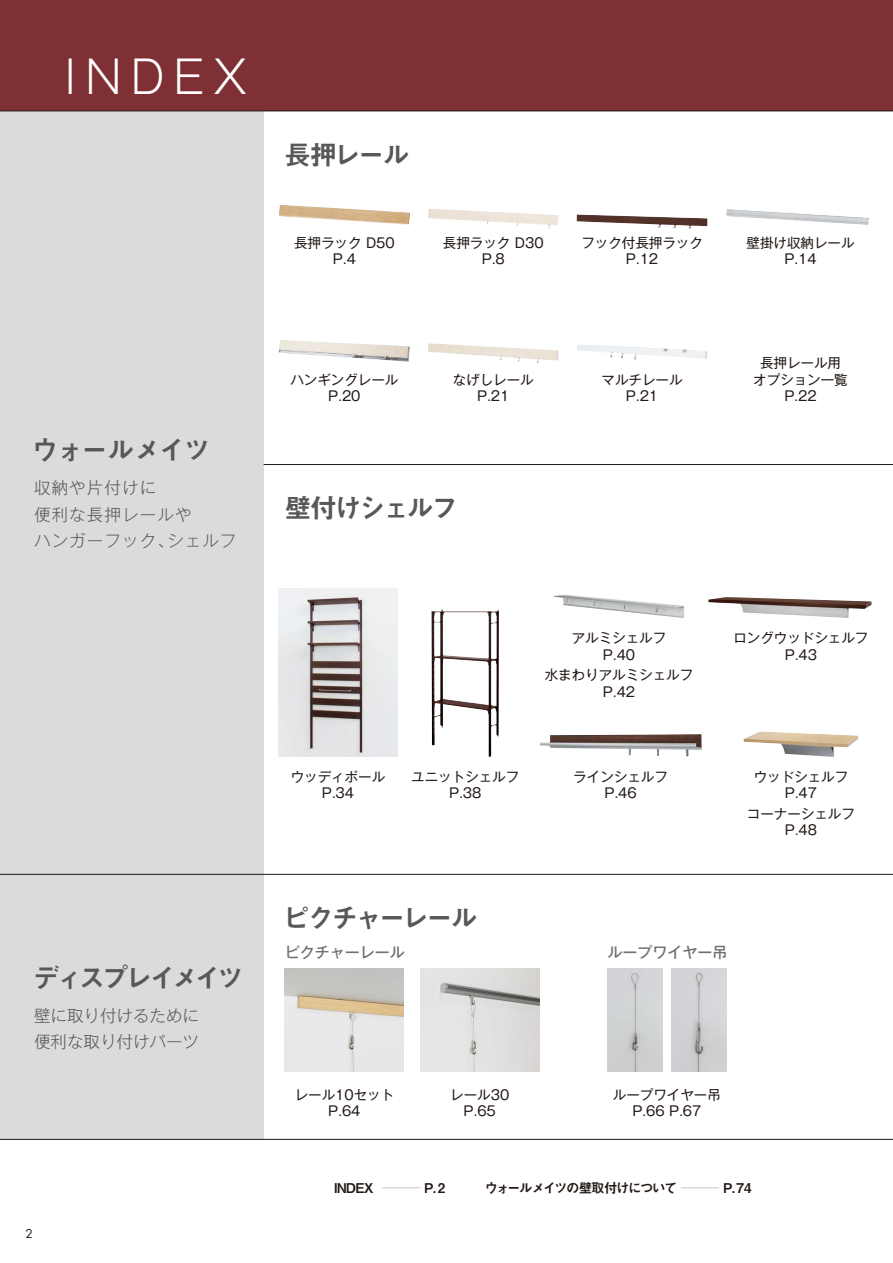
<style>
.page{position:relative;width:893px;height:1263px;background:#fff}
.page>*{position:absolute;margin:0;border:0;box-sizing:border-box;transform-origin:0 0}
.t1{font:45px "Gothic MB101 Pr 5 Light 90 pv RKSJ H";letter-spacing:.195em;color:#fff}
.t2{font:27px "Midashi Go Pr 5 MB31 90 pv RKSJ H";letter-spacing:-.1em;color:#595857}
.t3{font:27px "Midashi Go Pr 5 MB31 90 pv RKSJ H";letter-spacing:-.15em;color:#595857}
.t4{font:27px "Midashi Go Pr 5 MB31 90 pv RKSJ H";letter-spacing:-.08em;color:#595857}
.t5{font:16.5px/26.5px "Gothic MB101 Pro Light 90 pv RKSJ H";letter-spacing:.07em;color:#595857}
.t6{font:16.5px/26.5px "Gothic MB101 Pro Light 90 pv RKSJ H";color:#595857}
.t7{font:15px "Gothic MB101 Pro Medium 90 pv RKSJ H";color:#717171}
.t8{font:13.5px/16.5px "Gothic MB101 Pro Regular 90 pv RKSJ H";color:#231916;text-align:center}
.t9{font:13.5px "Midashi Go Pr 5 MB31 90 pv RKSJ H";letter-spacing:-.105em;color:#231916}
.t10{font:12px "Futura";color:#231916}
.s1{font-family:"Gothic MB101 Pro Light 90 pv RKSJ H";color:#9f9fa0}
.s2{color:#3e3a39}
</style>
<div class="page">
<div style="left:0;top:111px;width:264px;height:1029px;background:#dcdbdc"></div>
<div style="left:0;top:0;width:893px;height:111px;background:#7e3034"></div>
<hr style="left:0;top:111px;width:893px;height:1px;background:#231916">
<hr style="left:0;top:874px;width:893px;height:1px;background:#231916">
<hr style="left:264px;top:464px;width:629px;height:1px;background:#231916">
<img style="left:431px;top:608px;width:68px;height:149px">
<img style="left:278px;top:588px;width:120px;height:169px">
<img style="left:279px;top:205px;width:131px;height:20px">
<img style="left:428px;top:209px;width:131px;height:19px">
<img style="left:577px;top:214px;width:130px;height:15px">
<img style="left:279px;top:340px;width:131px;height:22px">
<img style="left:428px;top:343px;width:131px;height:20px">
<img style="left:577px;top:344px;width:130px;height:16px">
<hr style="left:0;top:1139px;width:893px;height:1px;background:#231916">
<img style="left:420px;top:969px;width:119px;height:102px">
<img style="left:285px;top:969px;width:119px;height:102px">
<img style="left:607px;top:969px;width:56px;height:102px">
<img style="left:671px;top:969px;width:55px;height:102px">
<img style="left:726px;top:209px;width:143px;height:16px">
<img style="left:539px;top:734px;width:162px;height:23px">
<img style="left:554px;top:595px;width:130px;height:23px">
<img style="left:744px;top:732px;width:114px;height:25px">
<img style="left:708px;top:597px;width:164px;height:21px">
<h1 class="t1" style="left:65px;top:60px;width:184px">INDEX</h1>
<h2 class="t4" style="left:32px;top:440px;width:180px">ウォールメイツ</h2>
<p class="t5" style="left:34px;top:477px;width:204px">収納や片付けに<br>便利な長押レールや<br>ハンガーフック、シェルフ</p>
<h2 class="t3" style="left:32px;top:968px;width:213px">ディスプレイメイツ</h2>
<p class="t6" style="left:34px;top:1004px;width:166px">壁に取り付けるために便利な取り付けパーツ</p>
<p class="t10" style="left:26px;top:1227px;width:9px">2</p>
<h2 class="t2" style="left:284px;top:145px;width:127px">長押レール</h2>
<p class="t8" style="left:294px;top:236px;width:102px">長押ラック D50<br>P.4</p>
<p class="t8" style="left:443px;top:236px;width:102px">長押ラック D30<br>P.8</p>
<p class="t8" style="left:581px;top:236px;width:123px">フック付長押ラック<br>P.12</p>
<p class="t8" style="left:290px;top:373px;width:110px">ハンギングレール<br>P.20</p>
<p class="t8" style="left:453px;top:373px;width:82px">なげしレール<br>P.21</p>
<p class="t8" style="left:602px;top:373px;width:82px">マルチレール<br>P.21</p>
<h2 class="t2" style="left:284px;top:497px;width:176px">壁付けシェルフ</h2>
<p class="t8" style="left:746px;top:236px;width:109px">壁掛け収納レール<br>P.14</p>
<p class="t8" style="left:753px;top:357px;width:96px">長押レール用オプション一覧<br>P.22</p>
<p class="t8" style="left:572px;top:632px;width:96px">アルミシェルフ<br>P.40</p>
<p class="t8" style="left:545px;top:669px;width:150px">水まわりアルミシェルフ<br>P.42</p>
<p class="t8" style="left:733px;top:632px;width:137px">ロングウッドシェルフ<br>P.43</p>
<p class="t8" style="left:291px;top:770px;width:96px">ウッディポール<br>P.34</p>
<p class="t8" style="left:411px;top:770px;width:109px">ユニットシェルフ<br>P.38</p>
<h2 class="t2" style="left:283px;top:908px;width:197px">ピクチャーレール</h2>
<p class="t7" style="left:285px;top:947px;width:121px">ピクチャーレール</p>
<p class="t8" style="left:573px;top:770px;width:96px">ラインシェルフ<br>P.46</p>
<p class="t8" style="left:754px;top:770px;width:96px">ウッドシェルフ<br>P.47</p>
<p class="t8" style="left:747px;top:807px;width:110px">コーナーシェルフ<br>P.48</p>
<p class="t7" style="left:607px;top:947px;width:121px">ループワイヤー吊</p>
<p class="t8" style="left:295px;top:1088px;width:101px">レール10セット<br>P.64</p>
<p class="t8" style="left:450px;top:1088px;width:60px">レール30<br>P.65</p>
<p class="t8" style="left:613px;top:1088px;width:109px">ループワイヤー吊<br>P.66 P.67</p>
<p class="t9" style="left:334px;top:1183px;width:419px">INDEX <span class="s1">─</span> P. 2<span class="s2">　　　</span>ウォールメイツの壁取付けについて <span class="s1">─</span> P. 74</p>
</div>
